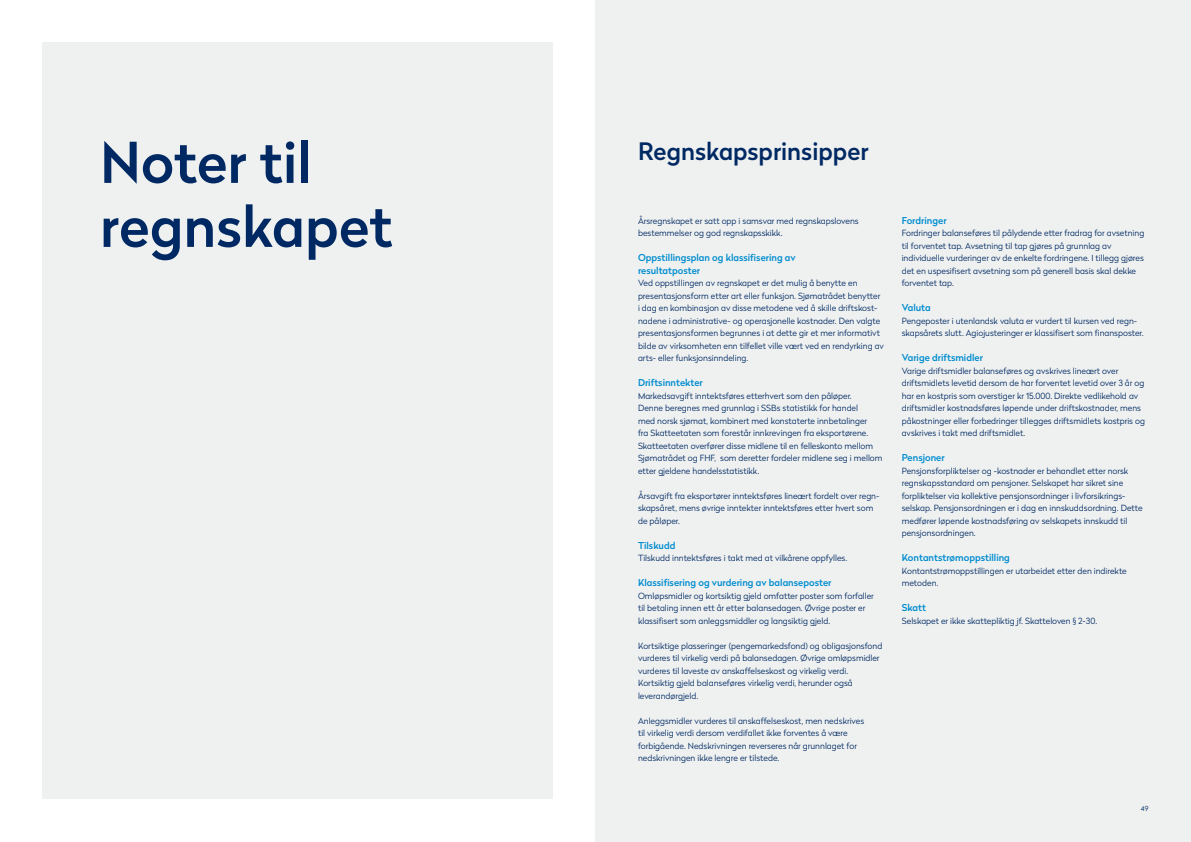
<style>
.page{position:relative;width:1191px;height:842px;background:#fff}
.page>*{position:absolute;margin:0;border:0;box-sizing:border-box;transform-origin:0 0}
.Heading_stor{font:500 56px/64px "Radikal";color:#002964}
.Startheading{font:500 24px "Radikal";color:#002964}
.Mellomtittel{font:500 9.5px/12.5px "Radikal";color:#008cd0}
.Faktatekst{font:300 8.5px/12.5px "Radikal";color:#002964}
.t1{font:300 7px "Radikal";color:#002964}
</style>
<div class="page">
<div style="left:43px;top:43px;width:510px;height:756px;background:#eff1f0"></div>
<div style="left:595px;top:0;width:596px;height:842px;background:#eff1f0"></div>
<p class="Heading_stor" style="left:100px;top:128px;width:294px">Noter til regnskapet</p>
<p class="Startheading" style="left:638px;top:134px;width:232px">Regnskapsprinsipper</p>
<p class="Faktatekst" style="left:638px;top:214px;width:222px">Årsregnskapet er satt opp i samsvar med regnskapslovens bestemmelser og god regnskapsskikk.</p>
<p class="Mellomtittel" style="left:638px;top:251px;width:159px">Oppstillingsplan og klassifisering av resultatposter</p>
<p class="Faktatekst" style="left:638px;top:276px;width:247px">Ved oppstillingen av regnskapet er det mulig å benytte en presentasjonsform etter art eller funksjon. Sjømatrådet benytter i dag en kombinasjon av disse metodene ved å skille driftskost&shy;nadene i administrative- og operasjonelle kostnader. Den valgte presentasjonsformen begrunnes i at dette gir et mer informativt bilde av virksomheten enn tilfellet ville vært ved en rendyrking av arts- eller funksjonsinndeling.</p>
<p class="Mellomtittel" style="left:638px;top:376px;width:66px">Driftsinntekter</p>
<p class="Faktatekst" style="left:638px;top:389px;width:246px">Markedsavgift inntektsføres etterhvert som den påløper.<br>Denne beregnes med grunnlag i SSBs statistikk for handel<br>med norsk sjømat, kombinert med konstaterte innbetalinger<br>fra Skatteetaten som forestår innkrevingen fra eksportørene.<br>Skatteetaten overfører disse midlene til en felleskonto mellom Sjømatrådet og FHF, som deretter fordeler midlene seg i mellom etter gjeldene handelsstatistikk.</p>
<p class="Faktatekst" style="left:638px;top:489px;width:243px">Årsavgift fra eksportører inntektsføres lineært fordelt over regn&shy;skapsåret, mens øvrige inntekter inntektsføres etter hvert som de påløper.</p>
<p class="Mellomtittel" style="left:638px;top:538px;width:39px">Tilskudd</p>
<p class="Faktatekst" style="left:638px;top:551px;width:211px">Tilskudd inntektsføres i takt med at vilkårene oppfylles.</p>
<p class="Mellomtittel" style="left:638px;top:576px;width:195px">Klassifisering og vurdering av balanseposter</p>
<p class="Faktatekst" style="left:638px;top:589px;width:237px">Omløpsmidler og kortsiktig gjeld omfatter poster som forfaller til betaling innen ett år etter balansedagen. Øvrige poster er klassifisert som anleggsmiddler og langsiktig gjeld.</p>
<p class="Faktatekst" style="left:638px;top:639px;width:246px">Kortsiktige plasseringer (pengemarkedsfond) og obligasjonsfond vurderes til virkelig verdi på balansedagen. Øvrige omløpsmidler vurderes til laveste av anskaffelseskost og virkelig verdi.<br>Kortsiktig gjeld balanseføres virkelig verdi, herunder også leverandørgjeld.</p>
<p class="Faktatekst" style="left:638px;top:714px;width:228px">Anleggsmidler vurderes til anskaffelseskost, men nedskrives til virkelig verdi dersom verdifallet ikke forventes å være forbigående. Nedskrivningen reverseres når grunnlaget for nedskrivningen ikke lengre er tilstede.</p>
<p class="Mellomtittel" style="left:901px;top:213px;width:46px">Fordringer</p>
<p class="Faktatekst" style="left:901px;top:226px;width:244px">Fordringer balanseføres til pålydende etter fradrag for avsetning til forventet tap. Avsetning til tap gjøres på grunnlag av individuelle vurderinger av de enkelte fordringene. I tillegg gjøres det en uspesifisert avsetning som på generell basis skal dekke forventet tap.</p>
<p class="Mellomtittel" style="left:901px;top:301px;width:30px">Valuta</p>
<p class="Faktatekst" style="left:901px;top:314px;width:243px">Pengeposter i utenlandsk valuta er vurdert til kursen ved regn&shy;skapsårets slutt. Agiojusteringer er klassifisert som finansposter.</p>
<p class="Mellomtittel" style="left:901px;top:351px;width:83px">Varige driftsmidler</p>
<p class="Faktatekst" style="left:901px;top:364px;width:245px">Varige driftsmidler balanseføres og avskrives lineært over driftsmidlets levetid dersom de har forventet levetid over 3 år og har en kostpris som overstiger kr 15.000. Direkte vedlikehold av driftsmidler kostnadsføres løpende under driftskostnader, mens påkostninger eller forbedringer tillegges driftsmidlets kostpris og avskrives i takt med driftsmidlet.</p>
<p class="Mellomtittel" style="left:901px;top:451px;width:44px">Pensjoner</p>
<p class="Faktatekst" style="left:901px;top:464px;width:242px">Pensjonsforpliktelser og -kostnader er behandlet etter norsk regnskapsstandard om pensjoner. Selskapet har sikret sine forpliktelser via kollektive pensjonsordninger i livforsikrings&shy;selskap. Pensjonsordningen er i dag en innskuddsordning. Dette medfører løpende kostnadsføring av selskapets innskudd til pensjonsordningen.</p>
<p class="Mellomtittel" style="left:901px;top:551px;width:110px">Kontantstrømoppstilling</p>
<p class="Faktatekst" style="left:901px;top:564px;width:226px">Kontantstrømoppstillingen er utarbeidet etter den indirekte metoden.</p>
<p class="Mellomtittel" style="left:901px;top:601px;width:26px">Skatt</p>
<p class="Faktatekst" style="left:901px;top:614px;width:197px">Selskapet er ikke skattepliktig jf. Skatteloven § 2-30.</p>
<p class="t1" style="left:1140px;top:804px;width:9px">49</p>
</div>
